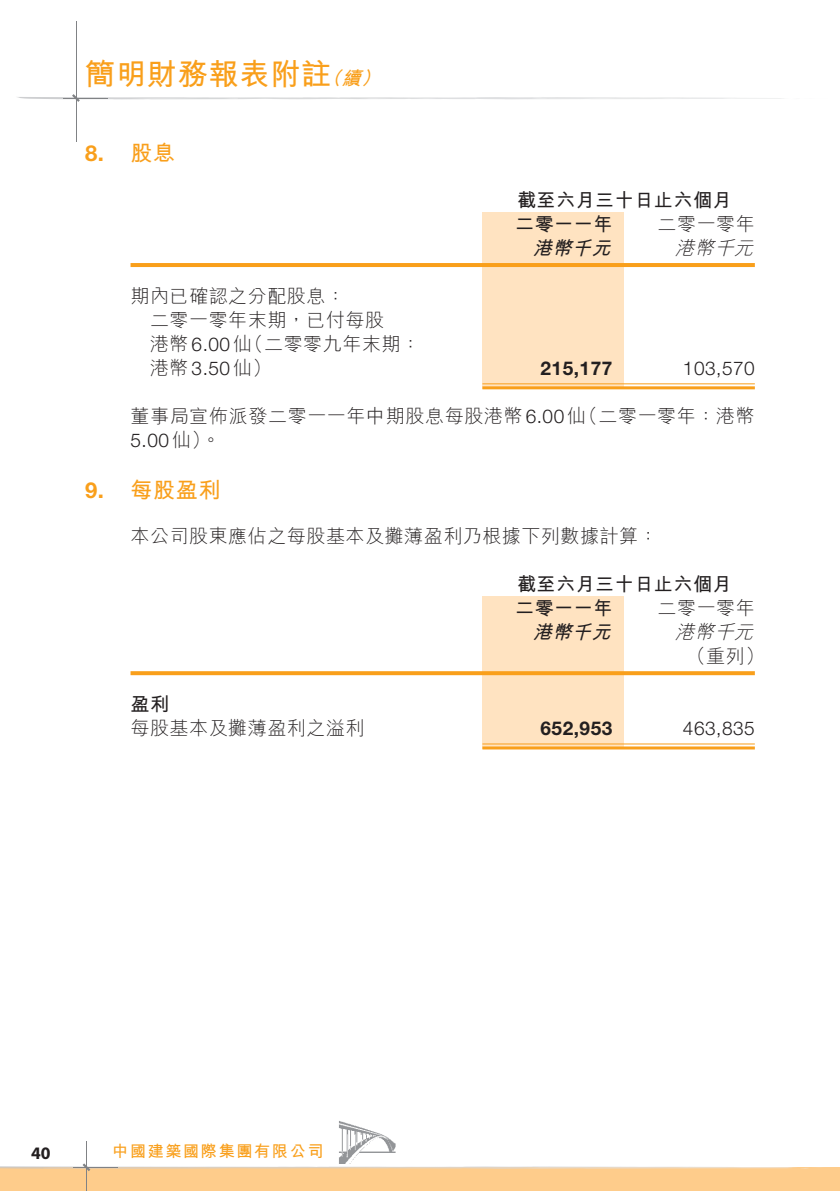
<style>
.page{position:relative;width:840px;height:1191px;background:#fff}
.page>*{position:absolute;margin:0;border:0;box-sizing:border-box;transform-origin:0 0}
.t1{font:30px "M Hei HK Bold B5 pc H";letter-spacing:.03em;color:#f99f1b}
.t2{font:22px "M Hei HK Bold B5 pc H";color:#f99f1b}
.t3{font:700 22px "Helvetica Neue LT Std";color:#f99f1b}
.t4{font:19px/24px "M Hei HK Light B5 pc H";letter-spacing:.03em;color:#231f20}
.t5{font:19px/24px "M Hei HK Bold B5 pc H";letter-spacing:.03em;color:#231f20}
.t6{font:300 19px "Helvetica Neue LT Std";letter-spacing:.03em;color:#231f20}
.t7{font:700 19px "Helvetica Neue LT Std";letter-spacing:.03em;color:#231f20}
.t8{font:italic 19px "M Hei HK Bold B5 pc H";color:#231f20}
.t9{font:italic 19px "M Hei HK Light B5 pc H";color:#231f20}
.t10{font:700 17.6px "Myriad";color:#231f20}
.t11{font:16.2px "M Hei HK Bold B5 pc H";letter-spacing:.1em;color:#f99f1b}
.s1{font-style:italic;font-size:19px}
.s2{font-family:"M Hei HK Bold B5 pc H";font-weight:400}
.s3{font-family:"Helvetica Neue LT Std";font-weight:300}
.s4{font-family:"M Hei HK Light B5 pc H";font-weight:400}
.s5{font-family:"Helvetica Neue LT Std";font-weight:700}
</style>
<div class="page">
<div style="left:0;top:1167px;width:839px;height:24px;background:#fecc8b"></div>
<hr style="left:76px;top:21px;width:1px;height:120px;background:#808285">
<svg style="left:17px;top:94px;width:765px;height:8px"></svg>
<hr style="left:86px;top:1141px;width:1px;height:50px;background:#808285">
<svg style="left:0;top:1163px;width:822px;height:8px"></svg>
<img style="left:339px;top:1121px;width:57px;height:42px">
<div style="left:482px;top:596px;width:142px;height:152px;background:#ffe3c1"></div>
<div style="left:482px;top:212px;width:142px;height:176px;background:#ffe3c1"></div>
<hr style="left:130px;top:263px;width:624px;height:4px;background:#f99f1b">
<hr style="left:482px;top:383px;width:272px;height:1px;background:#f99f1b">
<hr style="left:482px;top:386px;width:272px;height:3px;background:#f99f1b">
<svg style="left:130px;top:671px;width:624px;height:4px;background:#f9a325"></svg>
<hr style="left:482px;top:743px;width:272px;height:1px;background:#f99f1b">
<hr style="left:482px;top:746px;width:272px;height:3px;background:#f99f1b">
<h1 class="t1" style="left:85px;top:62px;width:301px">簡明財務報表附註<span class="s1">（續）</span></h1>
<p class="t3" style="left:85px;top:146px;width:91px">8. <span class="s2">股息</span></p>
<p class="t5" style="left:515px;top:190px;width:218px">截至六月三十日止六個月二零一一年</p>
<p class="t4" style="left:657px;top:214px;width:99px">二零一零年</p>
<p class="t8" style="left:532px;top:240px;width:84px">港幣千元</p>
<p class="t9" style="left:674px;top:240px;width:84px">港幣千元</p>
<p class="t4" style="left:150px;top:286px;width:271px;text-indent:-20px">期內已確認之分配股息：<br>二零一零年末期，已付每股<br>港幣<span class="s3">6.00</span>仙（二零零九年末期：港幣<span class="s3">3.50</span>仙）</p>
<p class="t7" style="left:540px;top:361px;width:73px">215,177</p>
<p class="t6" style="left:682px;top:361px;width:73px">103,570</p>
<p class="t4" style="left:130px;top:406px;width:625px">董事局宣佈派發二零一一年中期股息每股港幣<span class="s3">6.00</span>仙（二零一零年：港幣</p>
<p class="t6" style="left:130px;top:433px;width:92px">5.00<span class="s4">仙）。</span></p>
<p class="t2" style="left:85px;top:481px;width:137px"><span class="s5">9.</span> 每股盈利</p>
<p class="t4" style="left:130px;top:526px;width:528px">本公司股東應佔之每股基本及攤薄盈利乃根據下列數據計算：</p>
<p class="t5" style="left:515px;top:574px;width:218px">截至六月三十日止六個月二零一一年</p>
<p class="t4" style="left:657px;top:598px;width:99px">二零一零年</p>
<p class="t8" style="left:532px;top:624px;width:84px">港幣千元</p>
<p class="t9" style="left:674px;top:624px;width:84px">港幣千元</p>
<p class="t4" style="left:686px;top:646px;width:79px">（重列）</p>
<p class="t5" style="left:130px;top:694px;width:40px">盈利</p>
<p class="t4" style="left:130px;top:718px;width:235px">每股基本及攤薄盈利之溢利</p>
<p class="t7" style="left:540px;top:721px;width:73px">652,953</p>
<p class="t6" style="left:682px;top:721px;width:73px">463,835</p>
<p class="t10" style="left:31px;top:1147px;width:21px">40</p>
<p class="t11" style="left:112px;top:1144px;width:213px">中國建築國際集團有限公司</p>
</div>
